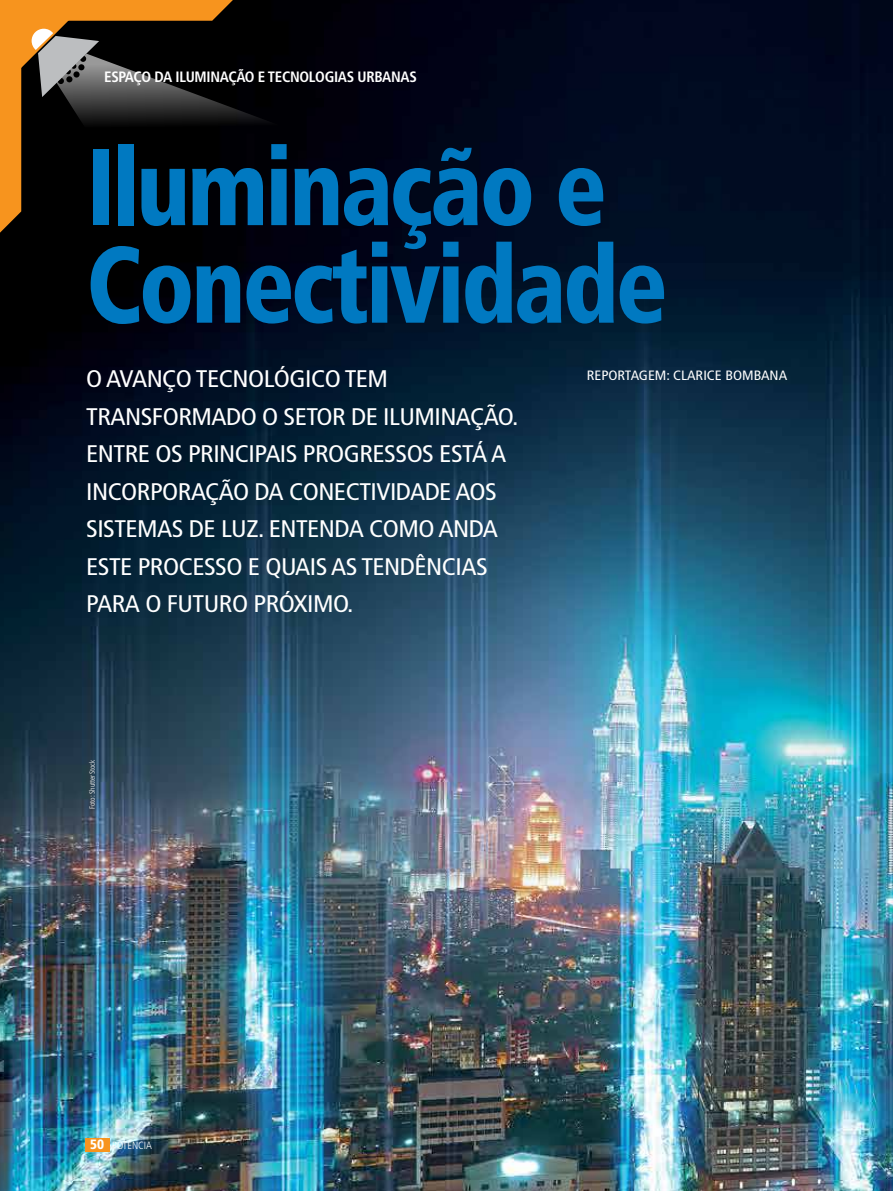
<style>
.page{position:relative;width:893px;height:1191px;background:#fff}
.page>*{position:absolute;margin:0;border:0;box-sizing:border-box;transform-origin:0 0}
.t1{font:900 condensed 108px/97.5px "Frutiger LT Std";letter-spacing:-.03em;color:#0079c1;scale:.9 1}
.t2{font:condensed 24px/37.5px "Frutiger LT Std";letter-spacing:-.02em;color:#fff;scale:1.1 1}
.t3{font:700 condensed 15px "Frutiger LT Std";letter-spacing:-.02em;color:#fff}
.t4{font:condensed 13.5px "Frutiger LT Std";color:#fff;scale:1.1 1}
.t5{font:300 condensed 10.5px "Frutiger LT Std";color:#fff}
.t6{font:300 condensed 7.5px "Frutiger LT Std";color:#fff}
.s1{font-weight:900;font-size:13.5px}
</style>
<div class="page">
<img style="left:0;top:0;width:893px;height:1191px">
<div style="left:85px;top:1138px;width:24px;height:13px;background:#f7941e"></div>
<svg style="left:0;top:0;width:286px;height:254px;background:#2e2112"></svg>
<p class="t3" style="left:104px;top:68px;width:314px">ESPAÇO DA ILUMINAÇÃO E TECNOLOGIAS URBANAS</p>
<h1 class="t1" style="left:86px;top:139px;width:648px">Iluminação e<br>Conectividade</h1>
<p class="t2" style="left:86px;top:360px;width:394px">O AVANÇO TECNOLÓGICO TEM<br>TRANSFORMADO O SETOR DE ILUMINAÇÃO.<br>ENTRE OS PRINCIPAIS PROGRESSOS ESTÁ A<br>INCORPORAÇÃO DA CONECTIVIDADE AOS<br>SISTEMAS DE LUZ. ENTENDA COMO ANDA<br>ESTE PROCESSO E QUAIS AS TENDÊNCIAS<br>PARA O FUTURO PRÓXIMO.</p>
<p class="t4" style="left:587px;top:367px;width:184px">REPORTAGEM: CLARICE BOMBANA</p>
<p class="t6" style="left:88px;top:809px;width:51px;rotate:-90deg">Foto: ShutterStock</p>
<p class="t5" style="left:90px;top:1139px;width:63px"><span class="s1">50</span> POTÊNCIA</p>
</div>
